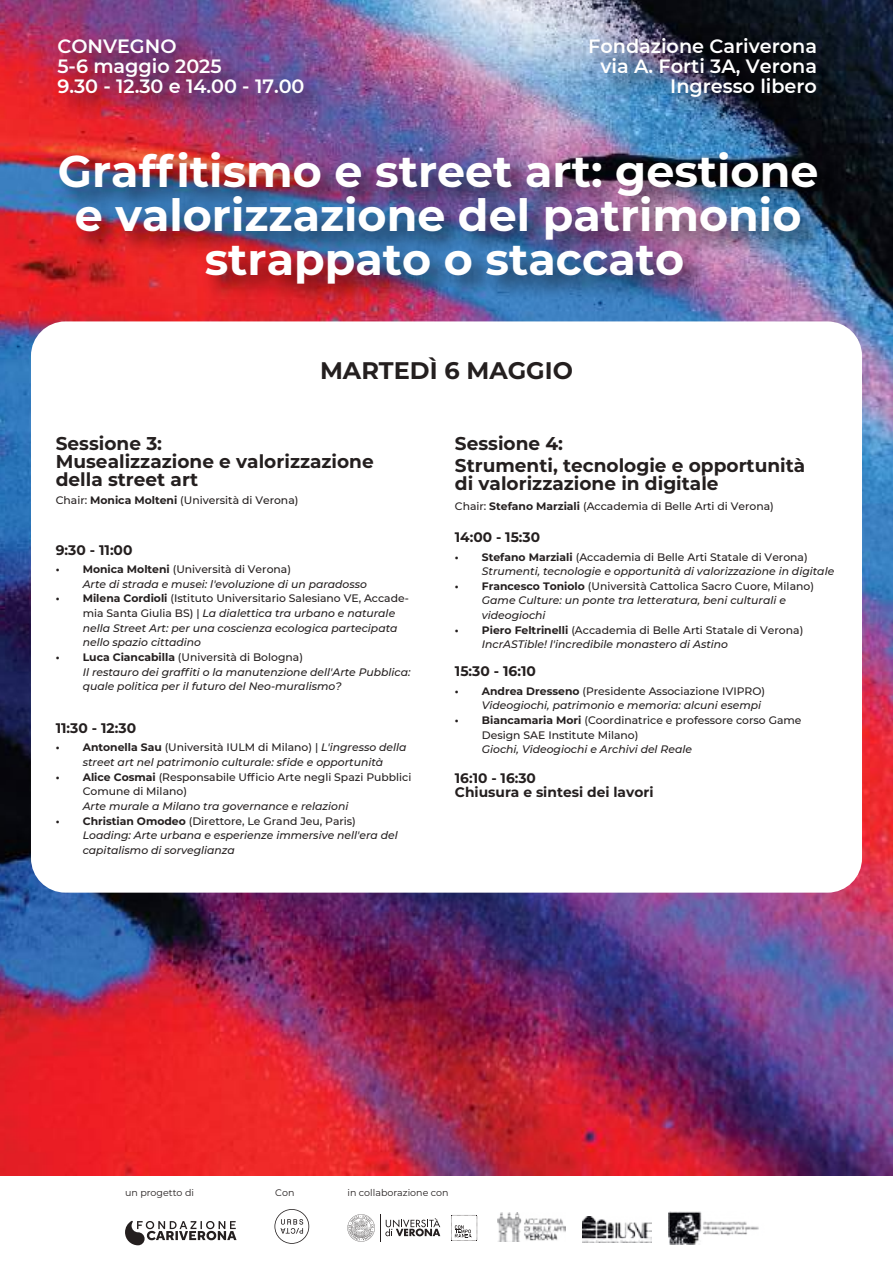
<style>
.page{position:relative;width:893px;height:1263px;background:#fff}
.page>*{position:absolute;margin:0;border:0;box-sizing:border-box;transform-origin:0 0}
.t1{font:700 44.4px/44px "Montserrat";color:#fff;text-align:center}
.t2{font:700 24px "Montserrat";color:#241f1f}
.t3{font:600 19.2px/19.8px "Montserrat";color:#fff}
.t4{font:700 18.45px/17.7px "Montserrat";color:#241f1f}
.t5{font:700 13.95px "Montserrat";color:#241f1f}
.t6{font:700 13.8px/14.7px "Montserrat";color:#241f1f}
.t7{font:italic 500 10.8px/14.7px "Montserrat";color:#241f1f}
.t8{font:500 10.8px/14.7px "Montserrat";color:#241f1f}
.t9{font:9.45px "Montserrat";color:#241f1f}
.s1{font-weight:700}
.s2{font-weight:700;font-style:normal}
.s3{font-style:normal}
</style>
<div class="page">
<img style="left:0;top:0;width:893px;height:1175px">
<img style="left:46px;top:137px;width:818px;height:183px">
<div style="left:31px;top:321px;width:831px;height:572px;background:#fff;border-radius:34px"></div>
<img style="left:45px;top:25px;width:293px;height:106px">
<img style="left:576px;top:25px;width:274px;height:106px">
<svg style="left:125px;top:1221px;width:112px;height:24px"></svg>
<svg style="left:274px;top:1209px;width:35px;height:35px"></svg>
<svg style="left:347px;top:1214px;width:93px;height:27px"></svg>
<svg style="left:451px;top:1215px;width:27px;height:26px"></svg>
<img style="left:497px;top:1213px;width:69px;height:28px">
<img style="left:583px;top:1217px;width:68px;height:25px">
<img style="left:669px;top:1211px;width:90px;height:33px">
<h3 class="t3" style="left:57px;top:36px;width:249px">CONVEGNO<br>5-6 maggio 2025<br>9.30 - 12.30 e 14.00 - 17.00</h3>
<h3 class="t3" style="left:588px;top:36px;width:230px;text-align:right">Fondazione Cariverona via A. Forti 3A, Verona<br>Ingresso libero</h3>
<h1 class="t1" style="left:58px;top:147px;width:762px">Graffitismo e street art: gestione e valorizzazione del patrimonio strappato o staccato</h1>
<h2 class="t2" style="left:320px;top:353px;width:254px">MARTEDÌ 6 MAGGIO</h2>
<h3 class="t4" style="left:56px;top:434px;width:320px">Sessione 3:<br>Musealizzazione e valorizzazione della street art</h3>
<p class="t8" style="left:56px;top:493px;width:244px">Chair: <span class="s1">Monica Molteni</span> (Università di Verona)</p>
<p class="t5" style="left:56px;top:540px;width:78px">9:30 - 11:00</p>
<p class="t7" style="left:83px;top:561px;width:286px;text-indent:-27px"><span class="s2">• Monica Molteni</span> <span class="s3">(Università di Verona)<br></span>Arte di strada e musei: l'evoluzione di un paradosso</p>
<p class="t7" style="left:83px;top:591px;width:328px;text-indent:-27px"><span class="s2">• Milena Cordioli</span> <span class="s3">(Istituto Universitario Salesiano VE, Accade&shy;mia Santa Giulia BS) |</span> La dialettica tra urbano e naturale nella Street Art: per una coscienza ecologica partecipata nello spazio cittadino</p>
<p class="t7" style="left:83px;top:649px;width:329px;text-indent:-27px"><span class="s2">• Luca Ciancabilla</span> <span class="s3">(Università di Bologna)<br></span>Il restauro dei graffiti o la manutenzione dell'Arte Pubblica: quale politica per il futuro del Neo-muralismo?</p>
<p class="t5" style="left:56px;top:718px;width:82px">11:30 - 12:30</p>
<p class="t7" style="left:56px;top:740px;width:352px;text-align:center"><span class="s2">• Antonella Sau</span> <span class="s3">(Università IULM di Milano) |</span> L'ingresso della street art nel patrimonio culturale: sfide e opportunità</p>
<p class="t8" style="left:83px;top:769px;width:330px;text-indent:-27px"><span class="s1">• Alice Cosmai</span> (Responsabile Ufficio Arte negli Spazi Pubblici<br>Comune di Milano)</p>
<p class="t7" style="left:83px;top:798px;width:267px">Arte murale a Milano tra governance e relazioni</p>
<p class="t7" style="left:83px;top:813px;width:317px;text-indent:-27px"><span class="s2">• Christian Omodeo</span> <span class="s3">(Direttore, Le Grand Jeu, Paris)<br></span>Loading: Arte urbana e esperienze immersive nell'era del capitalismo di sorveglianza</p>
<h3 class="t4" style="left:455px;top:432px;width:352px;line-height:21.6px">Sessione 4:<br>Strumenti, tecnologie e opportunità</h3>
<h3 class="t4" style="left:455px;top:473px;width:265px">di valorizzazione in digitale</h3>
<p class="t8" style="left:455px;top:498px;width:320px">Chair: <span class="s1">Stefano Marziali</span> (Accademia di Belle Arti di Verona)</p>
<p class="t6" style="left:455px;top:529px;width:87px">14:00 - 15:30</p>
<p class="t7" style="left:482px;top:549px;width:354px;text-indent:-27px"><span class="s2">• Stefano Marziali</span> <span class="s3">(Accademia di Belle Arti Statale di Verona)<br></span>Strumenti, tecnologie e opportunità di valorizzazione in digitale</p>
<p class="t7" style="left:482px;top:578px;width:334px;text-indent:-27px"><span class="s2">• Francesco Toniolo</span> <span class="s3">(Università Cattolica Sacro Cuore, Milano)<br></span>Game Culture: un ponte tra letteratura, beni culturali e videogiochi</p>
<p class="t7" style="left:482px;top:622px;width:323px;text-indent:-27px"><span class="s2">• Piero Feltrinelli</span> <span class="s3">(Accademia di Belle Arti Statale di Verona)<br></span>IncrASTible! l'incredibile monastero di Astino</p>
<p class="t5" style="left:455px;top:661px;width:83px">15:30 - 16:10</p>
<p class="t7" style="left:482px;top:683px;width:285px;text-indent:-27px"><span class="s2">• Andrea Dresseno</span> <span class="s3">(Presidente Associazione IVIPRO)<br></span>Videogiochi, patrimonio e memoria: alcuni esempi</p>
<p class="t8" style="left:482px;top:712px;width:321px;text-indent:-27px"><span class="s1">• Biancamaria Mori</span> (Coordinatrice e professore corso Game<br>Design SAE Institute Milano)</p>
<p class="t7" style="left:482px;top:742px;width:212px">Giochi, Videogiochi e Archivi del Reale</p>
<p class="t6" style="left:455px;top:770px;width:200px">16:10 - 16:30<br>Chiusura e sintesi dei lavori</p>
<p class="t9" style="left:125px;top:1186px;width:71px">un progetto di</p>
<p class="t9" style="left:275px;top:1186px;width:21px">Con</p>
<p class="t9" style="left:347px;top:1186px;width:103px">in collaborazione con</p>
</div>
